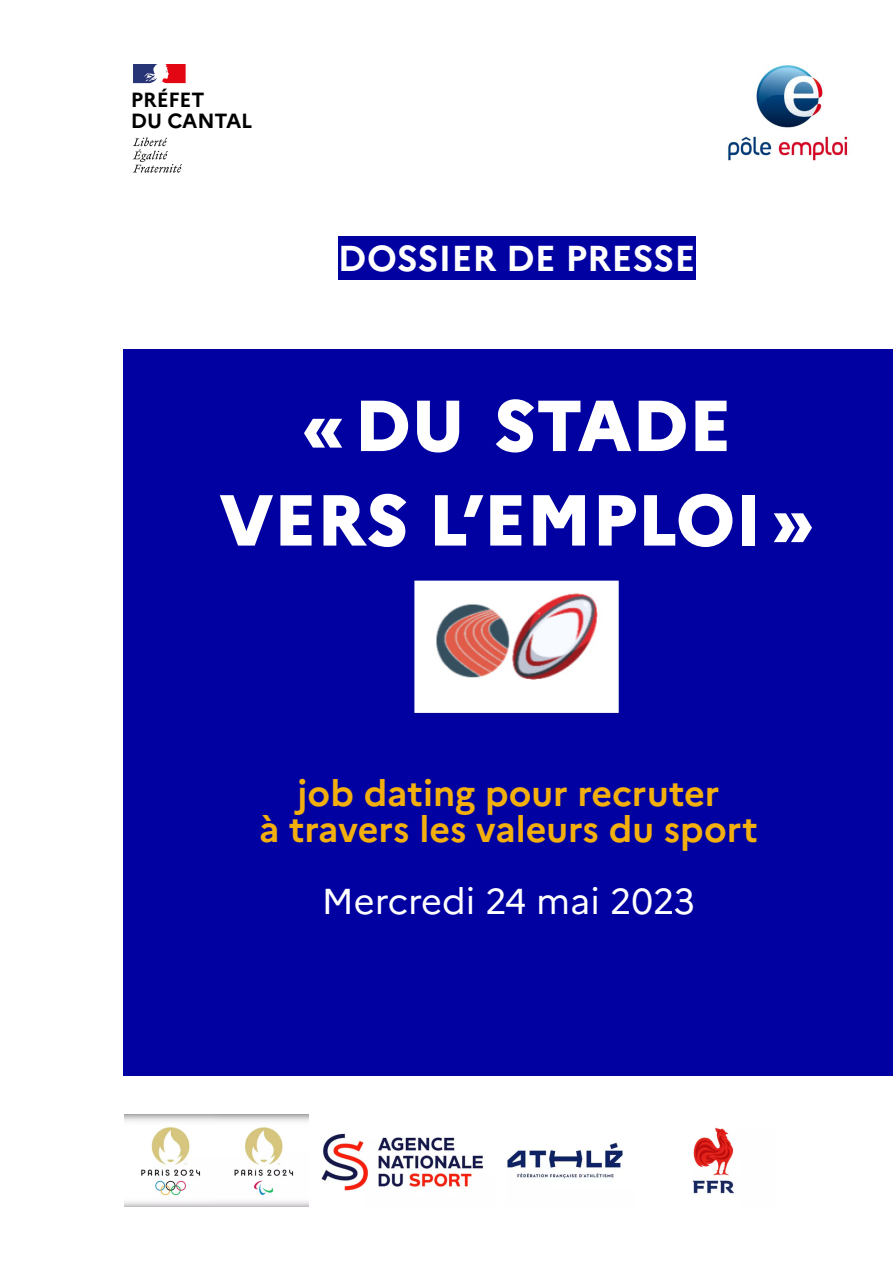
<style>
.page{position:relative;width:893px;height:1263px;background:#fff}
.page>*{position:absolute;margin:0;border:0;box-sizing:border-box;transform-origin:0 0}
.t1{font:800 72px/94.5px "Marianne";color:#fff;text-align:center}
.t2{font:700 36px/36px "Marianne";color:#f2af0d;text-align:center}
.t3{font:36px "Marianne";color:#fff}
.t4{font:700 36px "Marianne";color:#fff}
.t5{font:700 20.55px/20.5px "Marianne";letter-spacing:-.01em;color:#000}
</style>
<div class="page">
<div style="left:123px;top:349px;width:770px;height:727px;background:#0101a1"></div>
<svg style="left:133px;top:137px;width:49px;height:36px"></svg>
<svg style="left:133px;top:64px;width:53px;height:19px"></svg>
<img style="left:124px;top:1114px;width:499px;height:93px">
<img style="left:692px;top:1127px;width:43px;height:67px">
<img style="left:728px;top:65px;width:120px;height:96px">
<div style="left:338px;top:236px;width:357px;height:44px;background:#0100a1"></div>
<img style="left:414px;top:580px;width:206px;height:133px">
<p class="t5" style="left:131px;top:92px;width:123px">PRÉFET<br>DU CANTAL</p>
<p class="t4" style="left:338px;top:243px;width:359px">DOSSIER DE PRESSE</p>
<h1 class="t1" style="left:219px;top:386px;width:596px">« DU STADE<br>VERS L’EMPLOI »</h1>
<p class="t2" style="left:259px;top:779px;width:500px">job dating pour recruter<br>à travers les valeurs du sport</p>
<p class="t3" style="left:322px;top:887px;width:375px">Mercredi 24 mai 2023</p>
</div>
